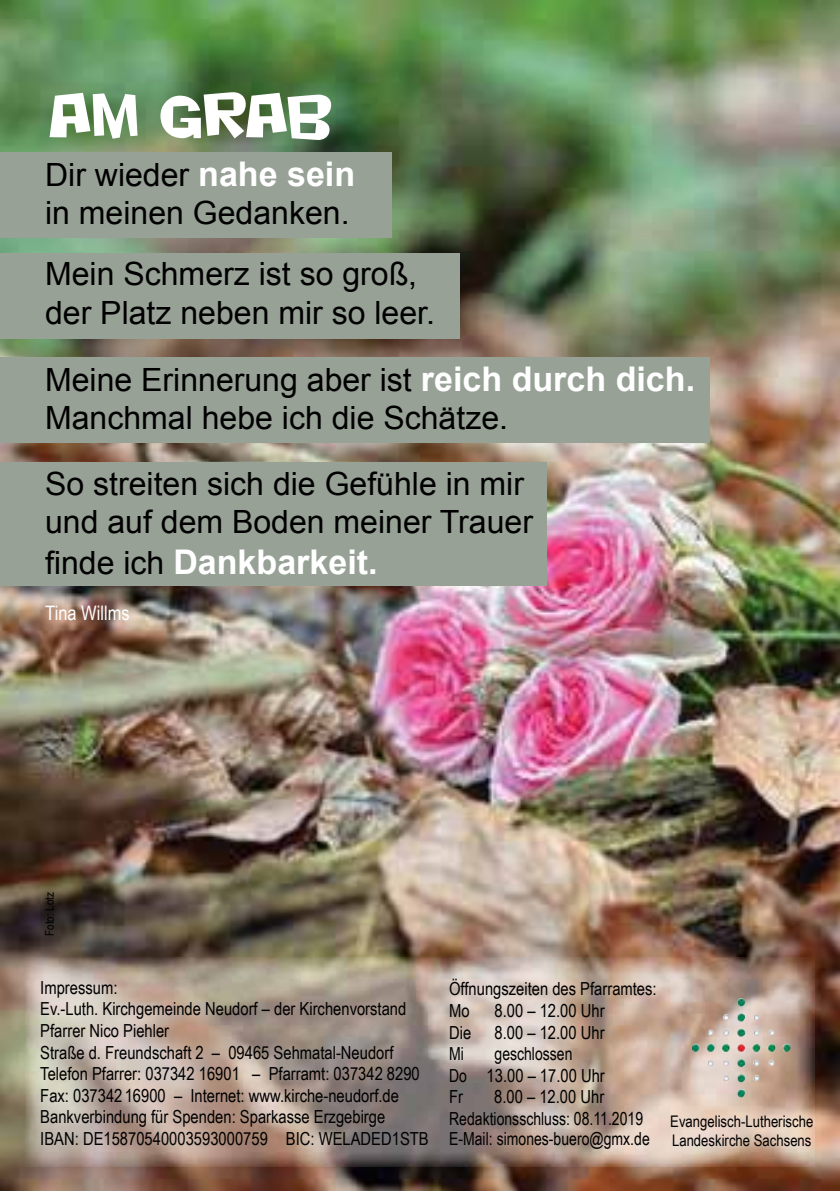
<style>
.page{position:relative;width:840px;height:1191px;background:#fff}
.page>*{position:absolute;margin:0;border:0;box-sizing:border-box;transform-origin:0 0}
.t1{font:60px "Nightclub BTN";letter-spacing:-.01em;color:#fff}
.t2{font:700 34px "Arial";color:#fff}
.t3{font:32px/38.4px "Arial";color:#000}
.t4{font:20px "Arial Narrow";color:#fff}
.t5{font:18px/21.6px "Arial Narrow";color:#000}
.t6{font:18px/21.6px "Arial Narrow";color:#000;scale:.95 1}
.t7{font:16px/19.2px "Arial Narrow";color:#000}
.t8{font:12px "Arial Narrow";color:#000}
.s1{font-weight:700;font-size:34px;color:#fff}
.s2{font-weight:400;font-size:32px;color:#000}
</style>
<div class="page">
<img style="left:0;top:0;width:839px;height:1191px">
<div style="left:0;top:357px;width:709px;height:85px;background:#97a196"></div>
<div style="left:0;top:253px;width:459px;height:85px;background:#97a196"></div>
<div style="left:0;top:153px;width:391px;height:85px;background:#97a196"></div>
<img style="left:26px;top:957px;width:788px;height:209px">
<img style="left:690px;top:998px;width:101px;height:99px">
<div style="left:0;top:462px;width:546px;height:124px;background:#97a196"></div>
<h1 class="t1" style="left:49px;top:72px;width:285px">AM GRAB</h1>
<h3 class="t3" style="left:45px;top:156px;width:311px">Dir wieder <span class="s1">nahe sein </span>in meinen Gedanken.</h3>
<h3 class="t3" style="left:45px;top:255px;width:391px">Mein Schmerz ist so groß, der Platz neben mir so leer.</h3>
<h3 class="t3" style="left:45px;top:360px;width:651px">Meine Erinnerung aber ist <span class="s1">reich durch dich.<br></span>Manchmal hebe ich die Schätze.</h3>
<h3 class="t3" style="left:45px;top:464px;width:489px">So streiten sich die Gefühle in mir und auf dem Boden meiner Trauer</h3>
<h2 class="t2" style="left:45px;top:539px;width:334px"><span class="s2">finde ich</span> Dankbarkeit.</h2>
<p class="t4" style="left:45px;top:598px;width:86px">Tina Willms</p>
<p class="t8" style="left:41px;top:935px;width:45px;rotate:-90deg">Foto: Lotz</p>
<p class="t5" style="left:40px;top:976px;width:390px">Impressum:<br>Ev.-Luth. Kirchgemeinde Neudorf – der Kirchenvorstand Pfarrer Nico Piehler<br>Straße d. Freundschaft 2 – 09465 Sehmatal-Neudorf Telefon Pfarrer: 037342 16901 – Pfarramt: 037342 8290<br>Fax: 037342 16900 – Internet: www.kirche-neudorf.de Bankverbindung für Spenden: Sparkasse Erzgebirge<br>IBAN: DE15870540003593000759 BIC: WELADED1STB</p>
<p class="t5" style="left:449px;top:977px;width:209px">Öffnungszeiten des Pfarramtes:<br>Mo</p>
<p class="t5" style="left:494px;top:999px;width:111px">8.00 – 12.00 Uhr</p>
<p class="t5" style="left:449px;top:1020px;width:24px">Die</p>
<p class="t5" style="left:494px;top:1020px;width:111px">8.00 – 12.00 Uhr</p>
<p class="t6" style="left:449px;top:1042px;width:17px">Mi</p>
<p class="t6" style="left:449px;top:1042px;width:165px;text-indent:45px">geschlossen<br>Do 13.00 – 17.00 Uhr<br>Fr</p>
<p class="t5" style="left:449px;top:1086px;width:202px;line-height:20.8px;text-align:center">8.00 – 12.00 Uhr<br>Redaktionsschluss: 08.11.2019<br>E-Mail: simones-buero@gmx.de</p>
<p class="t7" style="left:670px;top:1110px;width:144px">Evangelisch-Lutherische<br>Landeskirche Sachsens</p>
</div>
